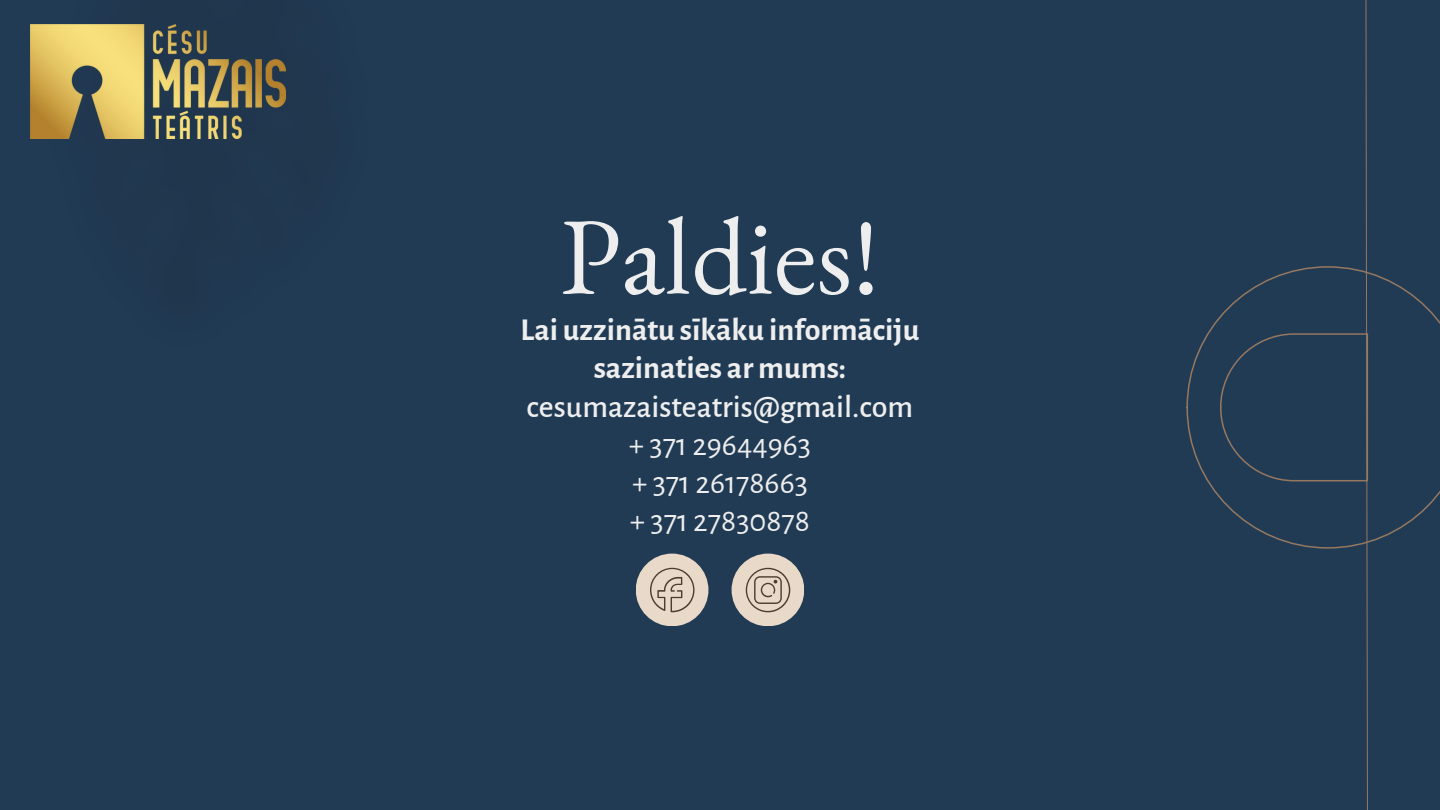
<style>
.page{position:relative;width:1440px;height:810px;background:#213b55}
.page>*{position:absolute;margin:0;border:0;box-sizing:border-box;transform-origin:0 0}
.t1{font:110px "EB Garamond";color:#eee}
.t2{font:700 32px/38.2px "Alegreya Sans";color:#eee;text-align:center}
.t3{font:32px "Alegreya Sans";color:#eee}
.t4{font:500 32px "Alegreya Sans";color:#eee}
</style>
<div class="page">
<svg style="left:1186px;top:272px;width:254px;height:271px"></svg>
<svg style="left:1220px;top:0;width:148px;height:810px"></svg>
<div style="left:636px;top:554px;width:72px;height:72px;background:#e9d9c8;border-radius:50%"></div>
<div style="left:732px;top:554px;width:72px;height:72px;background:#e9d9c8;border-radius:50%"></div>
<svg style="left:650px;top:568px;width:45px;height:44px"></svg>
<svg style="left:746px;top:568px;width:44px;height:44px"></svg>
<img style="left:30px;top:24px;width:255px;height:114px">
<p class="t1" style="left:560px;top:183px;width:321px">Paldies!</p>
<p class="t2" style="left:521px;top:311px;width:400px">Lai uzzinātu sīkāku informāciju sazinaties ar mums:</p>
<h1 class="t4" style="left:527px;top:391px;width:388px">cesumazaisteatris@gmail.com</h1>
<p class="t3" style="left:629px;top:429px;width:184px">+ 371 29644963</p>
<p class="t3" style="left:632px;top:467px;width:177px">+ 371 26178663</p>
<p class="t3" style="left:630px;top:506px;width:182px">+ 371 27830878</p>
</div>
